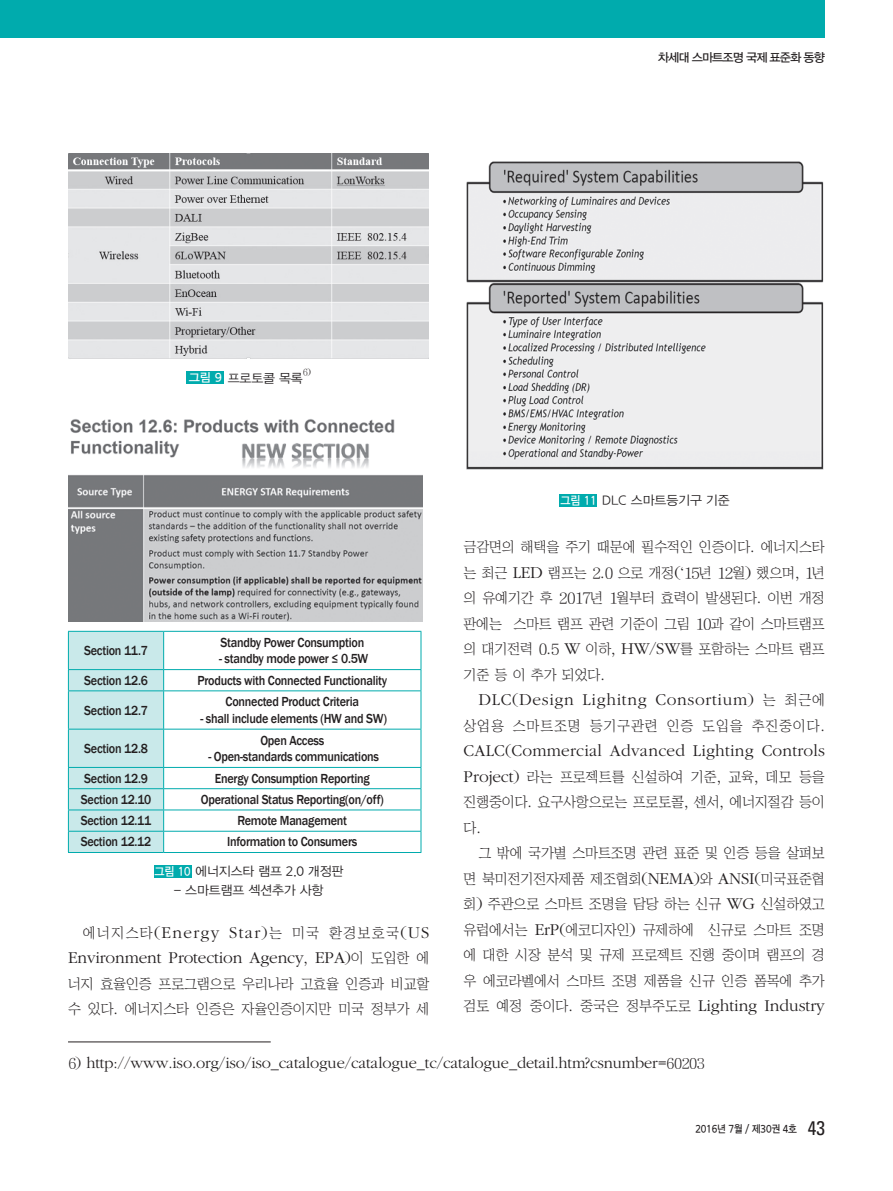
<style>
.page{position:relative;width:893px;height:1191px;background:#fff}
.page>*{position:absolute;margin:0;border:0;box-sizing:border-box;transform-origin:0 0}
.t1{font:300 17.25px/25.5px "Garamond";letter-spacing:-.01em;color:#231f20;text-align:right}
.t2{font:300 17.25px "Garamond";letter-spacing:.015em;color:#231f20}
.t3{font:300 17.25px "Garamond";letter-spacing:.04em;color:#231f20}
.t4{font:300 17.25px "Garamond";letter-spacing:-.005em;color:#231f20}
.t5{font:300 16.35px "Garamond";letter-spacing:-.01em;color:#231f20}
.t6{font:14.25px/25.5px "Chosunilbo NM";letter-spacing:-.01em;color:#231f20;text-align:justify}
.t7{font:14.25px "Chosunilbo NM";letter-spacing:.055em;color:#231f20}
.t8{font:500 13.5px "Franklin Gothic";letter-spacing:-.02em;color:#231f20;scale:.9 1}
.t9{font:12.75px "DX Ngo Std 20";letter-spacing:-.01em;color:#231f20}
.t10{font:12px "DX Ngo Std 30";letter-spacing:-.08em;color:#231f20}
.t11{font:10.5px "DX Ngo Std 30";letter-spacing:-.025em;color:#231f20;scale:.9 1}
.t12{font:8.25px "DX Shnm Std";color:#231f20}
.s1{font-family:"DX Ngo Std 30";font-size:12px;color:#fff}
.s2{font-family:"Garamond";font-weight:300;font-size:10.05px}
.s3{font-family:"Chosunilbo NM";font-weight:400;font-size:14.25px}
.s4{font-family:"Garamond";font-weight:300;font-size:17.25px}
.s5{font-family:"DX Shnm Std"}
.s6{font-family:"DX Nmu Std 20"}
.s7{font-family:"DX Shnm Std";font-weight:400;font-size:13.5px}
.s8{font-family:"Univers";font-stretch:condensed;font-size:19.5px}
</style>
<div class="page">
<img style="left:68px;top:153px;width:361px;height:206px">
<img style="left:467px;top:161px;width:357px;height:308px">
<img style="left:68px;top:419px;width:354px;height:202px">
<div style="left:186px;top:371px;width:38px;height:13px;background:#00abad"></div>
<div style="left:559px;top:493px;width:37px;height:13px;background:#00abad"></div>
<div style="left:154px;top:865px;width:37px;height:13px;background:#00abad"></div>
<hr style="left:164px;top:631px;width:257px;height:1px;background:#00abad">
<hr style="left:421px;top:631px;width:1px;height:38px;background:#00abad">
<hr style="left:164px;top:669px;width:257px;height:1px;background:#00abad">
<svg style="left:421px;top:670px;width:1px;height:20px"></svg>
<hr style="left:164px;top:690px;width:257px;height:1px;background:#00abad">
<hr style="left:421px;top:691px;width:1px;height:38px;background:#00abad">
<hr style="left:164px;top:729px;width:257px;height:1px;background:#00abad">
<hr style="left:421px;top:729px;width:1px;height:38px;background:#00abad">
<hr style="left:164px;top:767px;width:257px;height:1px;background:#00abad">
<hr style="left:164px;top:788px;width:257px;height:1px;background:#00abad">
<hr style="left:164px;top:809px;width:257px;height:1px;background:#00abad">
<hr style="left:164px;top:831px;width:257px;height:1px;background:#00abad">
<svg style="left:68px;top:631px;width:96px;height:221px;background:#bee5e6"></svg>
<svg style="left:421px;top:768px;width:1px;height:84px"></svg>
<hr style="left:68px;top:852px;width:96px;height:1px;background:#00abad">
<hr style="left:164px;top:852px;width:257px;height:1px;background:#00abad">
<hr style="left:68px;top:1041px;width:203px;height:1px;background:#231f20">
<div style="left:0;top:0;width:825px;height:38px;background:#00abad"></div>
<p class="t10" style="left:658px;top:51px;width:169px">차세대 스마트조명 국제 표준화 동향</p>
<p class="t9" style="left:189px;top:371px;width:116px"><span class="s1">그림 9</span> 프로토콜 목록</p>
<p class="t12" style="left:303px;top:368px;width:10px">6<span class="s2">)</span></p>
<p class="t8" style="left:84px;top:642px;width:72px">Section 11.7</p>
<p class="t8" style="left:220px;top:634px;width:161px">Standby Power Consumption</p>
<p class="t8" style="left:219px;top:650px;width:167px">- standby mode power ≤ 0.5W</p>
<p class="t8" style="left:84px;top:672px;width:72px">Section 12.6</p>
<p class="t8" style="left:197px;top:672px;width:212px">Products with Connected Functionality</p>
<p class="t8" style="left:84px;top:701px;width:72px">Section 12.7</p>
<p class="t8" style="left:226px;top:693px;width:150px">Connected Product Criteria</p>
<p class="t8" style="left:200px;top:710px;width:209px">- shall include elements (HW and SW)</p>
<p class="t8" style="left:84px;top:740px;width:72px">Section 12.8</p>
<p class="t8" style="left:260px;top:732px;width:72px">Open Access</p>
<p class="t8" style="left:208px;top:748px;width:191px">- Open-standards communications</p>
<p class="t8" style="left:84px;top:769px;width:72px">Section 12.9</p>
<p class="t8" style="left:215px;top:769px;width:173px">Energy Consumption Reporting</p>
<p class="t8" style="left:81px;top:791px;width:80px">Section 12.10</p>
<p class="t8" style="left:201px;top:791px;width:205px">Operational Status Reporting(on/off)</p>
<p class="t8" style="left:81px;top:812px;width:80px">Section 12.11</p>
<p class="t8" style="left:237px;top:812px;width:123px">Remote Management</p>
<p class="t8" style="left:81px;top:833px;width:80px">Section 12.12</p>
<p class="t8" style="left:227px;top:833px;width:146px">Information to Consumers</p>
<p class="t9" style="left:155px;top:865px;width:191px"><span class="s1">그림 10</span> 에너지스타 램프 2.0 개정판</p>
<p class="t9" style="left:174px;top:883px;width:151px">- 스마트램프 섹션추가 사항</p>
<p class="t1" style="left:68px;top:919px;width:363px"><span class="s3">에너지스타</span>(Energy Star)<span class="s3">는 미국 환경보호국</span>(US<br>Environment Protection Agency, EPA)<span class="s3">이 도입한 에</span></p>
<p class="t6" style="left:68px;top:971px;width:363px">너지 효율인증 프로그램으로 우리나라 고효율 인증과 비교할 수 있다<span class="s4">.</span> 에너지스타 인증은 자율인증이지만 미국 정부가 세</p>
<p class="t9" style="left:560px;top:494px;width:171px"><span class="s1">그림 11</span> DLC 스마트등기구 기준</p>
<p class="t6" style="left:463px;top:534px;width:363px">금감면의 해택을 주기 때문에 필수적인 인증이다<span class="s4">.</span> 에너지스타 는 최근 <span class="s4">LED</span> 램프는 <span class="s5">2</span><span class="s4">.</span><span class="s5">0</span> 으로 개정<span class="s4">(</span><span class="s6">‘</span><span class="s5">15</span>년 <span class="s5">12</span>월<span class="s4">)</span> 했으며<span class="s4">,</span> <span class="s5">1</span>년 의 유예기간 후 <span class="s5">2017</span>년 <span class="s5">1</span>월부터 효력이 발생된다<span class="s4">.</span> 이번 개정 판에는 스마트 램프 관련 기준이 그림 <span class="s5">10</span>과 같이 스마트램프 의 대기전력 <span class="s5">0</span><span class="s4">.</span><span class="s5">5</span> <span class="s4">W</span> 이하<span class="s4">, HW/SW</span>를 포함하는 스마트 램프 기준 등 이 추가 되었다<span class="s4">.</span></p>
<p class="t3" style="left:478px;top:690px;width:348px">DLC(Design Lighitng Consortium) <span class="s3">는 최근에</span></p>
<p class="t7" style="left:463px;top:718px;width:363px">상업용 스마트조명 등기구관련 인증 도입을 추진중이다<span class="s4">.</span></p>
<p class="t2" style="left:463px;top:741px;width:363px">CALC(Commercial Advanced Lighting Controls</p>
<p class="t6" style="left:463px;top:764px;width:363px"><span class="s4">Project)</span> 라는 프로젝트를 신설하여 기준<span class="s4">,</span> 교육<span class="s4">,</span> 데모 등을 진행중이다<span class="s4">.</span> 요구사항으로는 프로토콜<span class="s4">,</span> 센서<span class="s4">,</span> 에너지절감 등이 다<span class="s4">.</span></p>
<p class="t6" style="left:463px;top:840px;width:363px;text-indent:15px">그 밖에 국가별 스마트조명 관련 표준 및 인증 등을 살펴보 면 북미전기전자제품 제조협회<span class="s4">(NEMA)</span>와 <span class="s4">ANSI(</span>미국표준협 회<span class="s4">)</span> 주관으로 스마트 조명을 담당 하는 신규 <span class="s4">WG</span> 신설하였고 유럽에서는 <span class="s4">ErP(</span>에코디자인<span class="s4">)</span> 규제하에 신규로 스마트 조명 에 대한 시장 분석 및 규제 프로젝트 진행 중이며 램프의 경 우 에코라벨에서 스마트 조명 제품을 신규 인증 폼목에 추가</p>
<p class="t4" style="left:463px;top:996px;width:363px"><span class="s3">검토 예정 중이다</span>. <span class="s3">중국은 정부주도로</span> Lighting Industry</p>
<p class="t5" style="left:68px;top:1053px;width:638px"><span class="s7">6</span>) http://www.iso.org/iso/iso_catalogue/catalogue_tc/catalogue_detail.htm?csnumber=<span class="s7">60203</span></p>
<p class="t11" style="left:695px;top:1123px;width:145px">2016년 7월 / 제30권 4호 <span class="s8">43</span></p>
</div>
